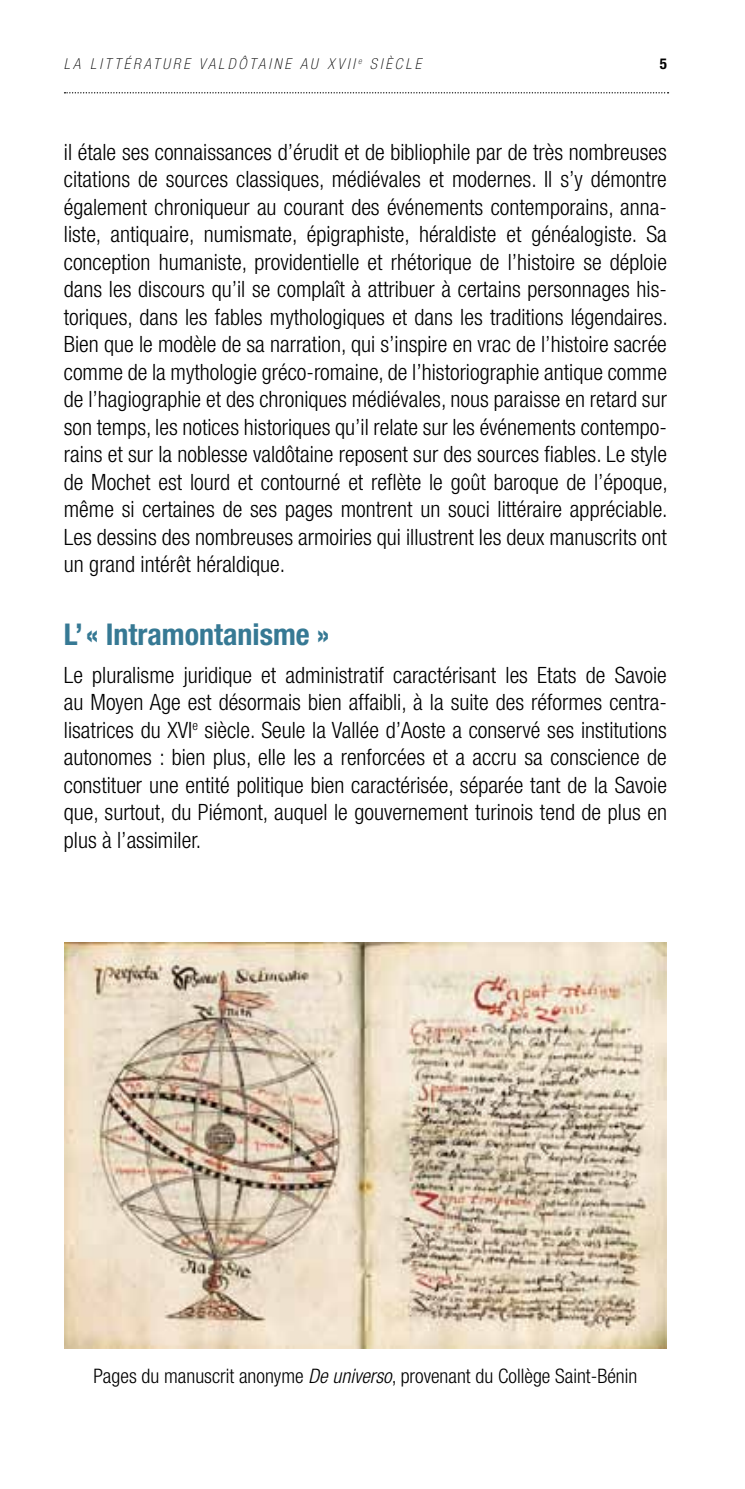
<style>
.page{position:relative;width:745px;height:1489px;background:#fff}
.page>*{position:absolute;margin:0;border:0;box-sizing:border-box;transform-origin:0 0}
.t1{font:700 condensed 30px "Helvetica Neue";color:#367994}
.t2{font:300 condensed 22.5px/27.5px "Helvetica Neue";color:#000;text-align:justify}
.t3{font:300 condensed 20px "Helvetica Neue";color:#000}
.t4{font:italic 100 condensed 15px "Helvetica Neue";letter-spacing:.2em;color:#000}
.t5{font:700 condensed 15px "Helvetica Neue";color:#000}
.s1{font-style:italic}
</style>
<div class="page">
<svg style="left:64px;top:92px;width:604px;height:1px"></svg>
<img style="left:64px;top:942px;width:602px;height:406px">
<p class="t4" style="left:64px;top:55px;width:359px">LA LITTÉRATURE VALDÔTAINE AU XVII <sup>E</sup> SIÈCLE</p>
<p class="t5" style="left:659px;top:54px;width:9px">5</p>
<p class="t2" style="left:64px;top:138px;width:605px">il étale ses connaissances d’érudit et de bibliophile par de très nombreuses citations de sources classiques, médiévales et modernes. Il s’y démontre également chroniqueur au courant des événements contemporains, anna&shy;liste, antiquaire, numismate, épigraphiste, héraldiste et généalogiste. Sa conception humaniste, providentielle et rhétorique de l’histoire se déploie dans les discours qu’il se complaît à attribuer à certains personnages his&shy;toriques, dans les fables mythologiques et dans les traditions légendaires.<br>Bien que le modèle de sa narration, qui s’inspire en vrac de l’histoire sacrée comme de la mythologie gréco-romaine, de l’historiographie antique comme de l’hagiographie et des chroniques médiévales, nous paraisse en retard sur son temps, les notices historiques qu’il relate sur les événements contempo&shy;rains et sur la noblesse valdôtaine reposent sur des sources fiables. Le style de Mochet est lourd et contourné et reflète le goût baroque de l’époque, même si certaines de ses pages montrent un souci littéraire appréciable.<br>Les dessins des nombreuses armoiries qui illustrent les deux manuscrits ont un grand intérêt héraldique.</p>
<h1 class="t1" style="left:64px;top:616px;width:267px">L’« Intramontanisme »</h1>
<p class="t2" style="left:64px;top:660px;width:604px">Le pluralisme juridique et administratif caractérisant les Etats de Savoie au Moyen Age est désormais bien affaibli, à la suite des réformes centra&shy;lisatrices du XVI<sup>e</sup> siècle. Seule la Vallée d’Aoste a conservé ses institutions autonomes : bien plus, elle les a renforcées et a accru sa conscience de constituer une entité politique bien caractérisée, séparée tant de la Savoie que, surtout, du Piémont, auquel le gouvernement turinois tend de plus en plus à l’assimiler.</p>
<p class="t3" style="left:93px;top:1363px;width:545px">Pages du manuscrit anonyme <span class="s1">De universo</span>, provenant du Collège Saint-Bénin</p>
</div>
